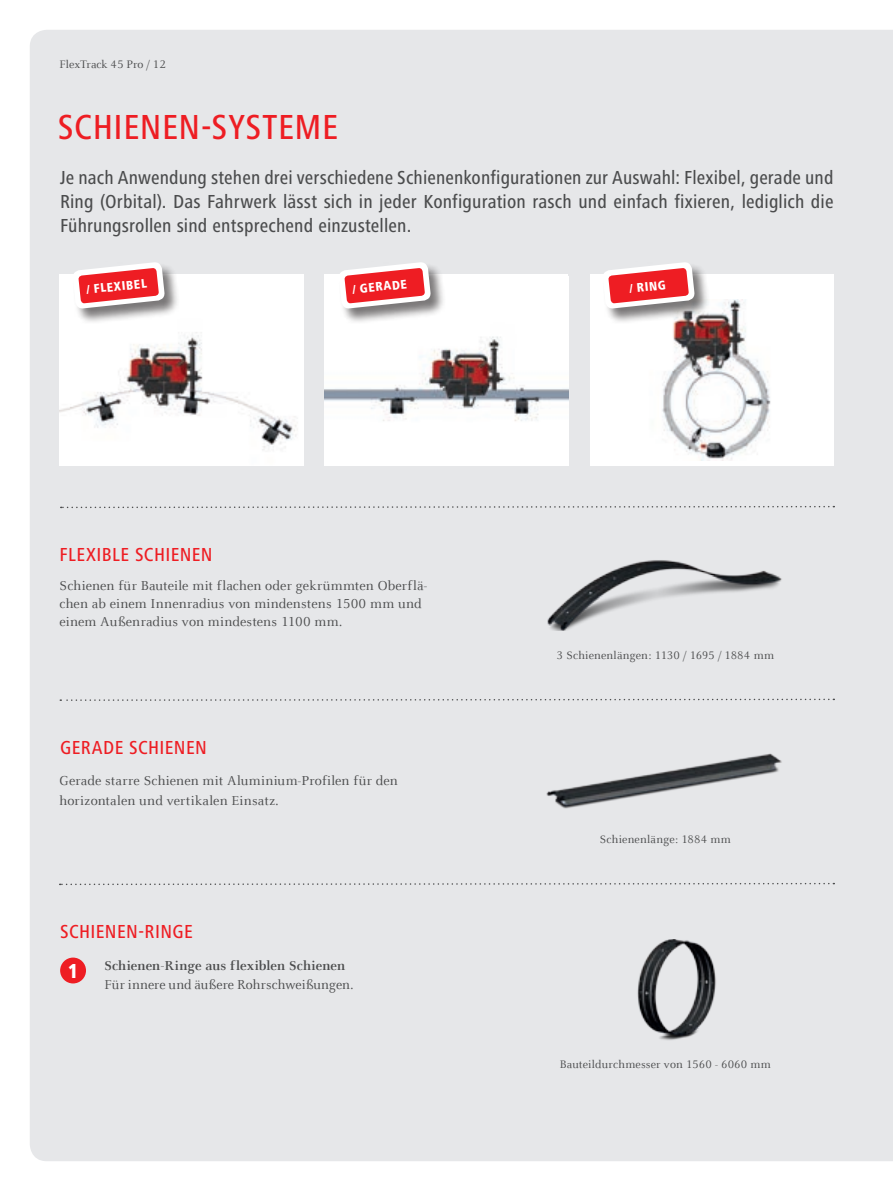
<style>
.page{position:relative;width:893px;height:1191px;background:#fff}
.page>*{position:absolute;margin:0;border:0;box-sizing:border-box;transform-origin:0 0}
.t1{font:500 condensed 36px "Frutiger Next LTW1 G";letter-spacing:.015em;color:#ee1d23}
.t2{font:800 condensed 21px "Frutiger Next LTW1 G";color:#fff}
.t3{font:500 condensed 19.5px/24px "Frutiger Next LTW1 G";letter-spacing:.01em;color:#4b4c4d;text-align:justify}
.t4{font:500 condensed 19.5px "Frutiger Next LTW1 G";letter-spacing:.02em;color:#ee1d23}
.t5{font:14.25px/18px "Celeste Offc Pro";letter-spacing:.005em;color:#4b4c4d}
.t6{font:700 14.25px "Celeste Offc Pro";letter-spacing:.005em;color:#4b4c4d}
.t7{font:800 condensed 13.05px "Frutiger Next LTW1 G";color:#fff}
.t8{font:12px "Celeste Offc Pro";letter-spacing:.01em;color:#4b4c4d}
</style>
<div class="page">
<div style="left:30px;top:30px;width:863px;height:1131px;background:#e6e7e9"></div>
<svg style="left:60px;top:698px;width:774px;height:3px;background:#d3d4d5"></svg>
<div style="left:60px;top:957px;width:26px;height:26px;background:#ee1d23;border-radius:50%"></div>
<img style="left:543px;top:741px;width:247px;height:78px">
<img style="left:540px;top:559px;width:247px;height:72px">
<img style="left:626px;top:939px;width:100px;height:101px">
<svg style="left:61px;top:505px;width:773px;height:4px;background:#d7d8da"></svg>
<img style="left:60px;top:274px;width:243px;height:191px">
<img style="left:325px;top:277px;width:243px;height:188px">
<div style="left:590px;top:274px;width:243px;height:191px;background:#fff"></div>
<img style="left:662px;top:300px;width:109px;height:160px">
<div style="left:72px;top:262px;width:108px;height:62px;background:#231f20;opacity:.6"></div>
<svg style="left:72px;top:261px;width:93px;height:48px"></svg>
<div style="left:338px;top:262px;width:108px;height:62px;background:#231f20;opacity:.6"></div>
<svg style="left:338px;top:261px;width:93px;height:48px"></svg>
<div style="left:602px;top:262px;width:108px;height:62px;background:#231f20;opacity:.6"></div>
<svg style="left:602px;top:261px;width:93px;height:48px"></svg>
<svg style="left:60px;top:882px;width:774px;height:4px;background:#d7d8da"></svg>
<p class="t8" style="left:60px;top:57px;width:108px">FlexTrack 45 Pro / 12</p>
<h1 class="t1" style="left:58px;top:106px;width:282px">SCHIENEN-SYSTEME</h1>
<p class="t3" style="left:60px;top:165px;width:775px">Je nach Anwendung stehen drei verschiedene Schienenkonfigurationen zur Auswahl: Flexibel, gerade und Ring (Orbital). Das Fahrwerk lässt sich in jeder Konfiguration rasch und einfach fixieren, lediglich die Führungsrollen sind entsprechend einzustellen.</p>
<p class="t7" style="left:86px;top:282px;width:62px;rotate:-6deg">/ FLEXIBEL</p>
<p class="t7" style="left:352px;top:282px;width:56px;rotate:-6deg">/ GERADE</p>
<p class="t7" style="left:629px;top:281px;width:38px;rotate:-6deg">/ RING</p>
<h3 class="t4" style="left:60px;top:543px;width:155px">FLEXIBLE SCHIENEN</h3>
<p class="t5" style="left:60px;top:576px;width:369px">Schienen für Bauteile mit flachen oder gekrümmten Oberflä&shy;chen ab einem Innenradius von mindenstens 1500 mm und einem Außenradius von mindestens 1100 mm.</p>
<h3 class="t4" style="left:60px;top:736px;width:148px">GERADE SCHIENEN</h3>
<p class="t5" style="left:60px;top:771px;width:340px;line-height:19.5px">Gerade starre Schienen mit Aluminium-Profilen für den horizontalen und vertikalen Einsatz.</p>
<h3 class="t4" style="left:60px;top:920px;width:134px">SCHIENEN-RINGE</h3>
<p class="t6" style="left:104px;top:956px;width:242px">Schienen-Ringe aus flexiblen Schienen</p>
<p class="t5" style="left:104px;top:975px;width:250px">Für innere und äußere Rohrschweißungen.</p>
<h2 class="t2" style="left:68px;top:959px;width:12px">1</h2>
<p class="t8" style="left:557px;top:647px;width:219px">3 Schienenlängen: 1130 / 1695 / 1884 mm</p>
<p class="t8" style="left:600px;top:831px;width:132px">Schienenlänge: 1884 mm</p>
<p class="t8" style="left:560px;top:1057px;width:213px">Bauteildurchmesser von 1560 - 6060 mm</p>
</div>
